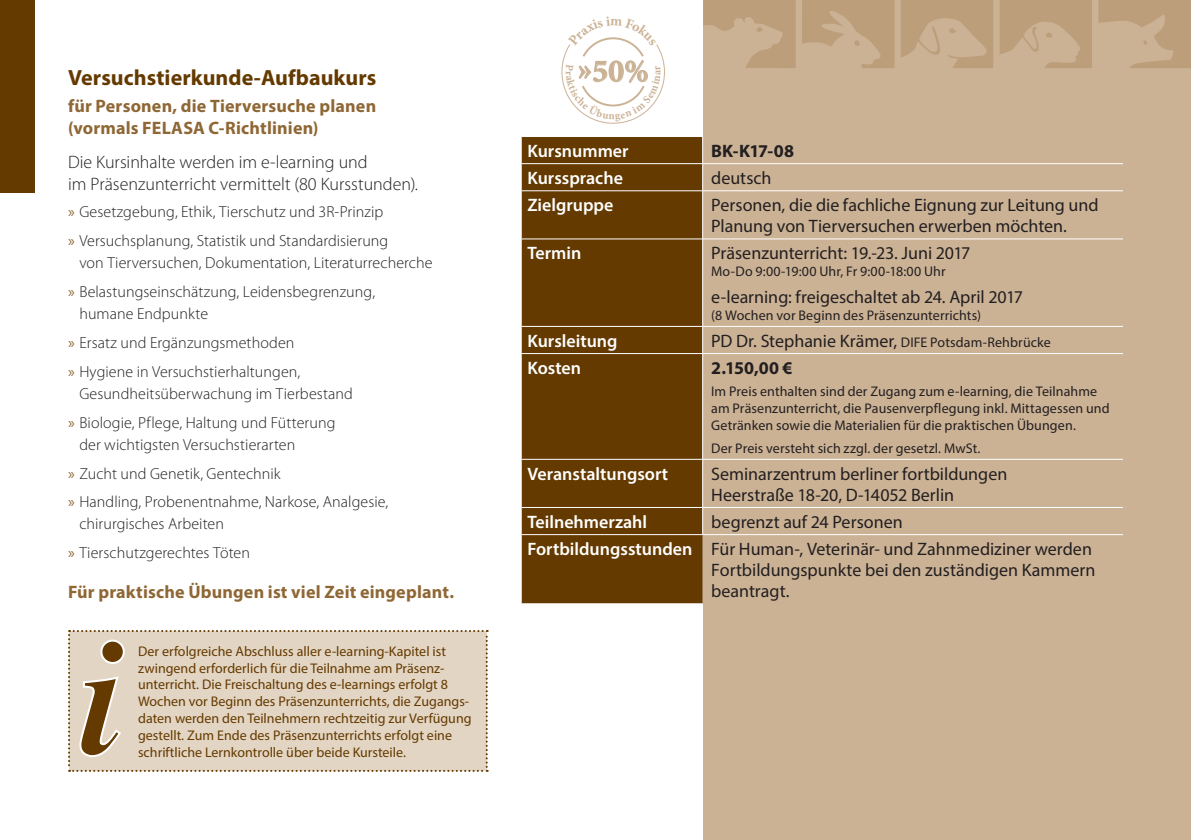
<style>
.page{position:relative;width:1191px;height:840px;background:#fff}
.page>*{position:absolute;margin:0;border:0;box-sizing:border-box;transform-origin:0 0}
.t1{font:700 32px "Minion Pro";color:#cbb295}
.t2{font:700 22px "Myriad Pro";color:#643a00}
.t3{font:18px/21px "Myriad Pro";color:#231f20}
.t4{font:700 18px/22px "Myriad Pro";letter-spacing:.01em;color:#8f6735}
.t5{font:600 18px "Myriad Pro";color:#fff}
.t6{font:300 18px/22px "Myriad Pro";color:#231f20}
.t7{font:700 18px "Myriad Pro";color:#231f20}
.t8{font:300 16px/28.8px "Myriad Pro";letter-spacing:.005em;color:#231f20}
.t9{font:14px/16.8px "Myriad Pro";color:#643a00}
.t10{font:14px/16.8px "Myriad Pro";letter-spacing:.01em;color:#231f20}
.s1{font-weight:400;color:#8f6735}
.s2{font-size:14px}
.s3{font-weight:600;color:#fff}
</style>
<div class="page">
<div style="left:703px;top:0;width:488px;height:839px;background:#cbb295"></div>
<svg style="left:1098px;top:0;width:93px;height:68px"></svg>
<svg style="left:802px;top:0;width:92px;height:68px"></svg>
<svg style="left:1000px;top:0;width:92px;height:68px"></svg>
<svg style="left:703px;top:0;width:92px;height:68px"></svg>
<svg style="left:901px;top:0;width:92px;height:68px"></svg>
<div style="left:0;top:0;width:34px;height:193px;background:#643a00"></div>
<svg style="left:68px;top:630px;width:420px;height:141px;background:#ddcebb"></svg>
<div style="left:522px;top:137px;width:180px;height:466px;background:#643a00"></div>
<hr style="left:522px;top:163px;width:180px;height:1px;background:#fff">
<hr style="left:522px;top:190px;width:180px;height:1px;background:#fff">
<hr style="left:703px;top:190px;width:420px;height:1px;background:#fff">
<hr style="left:522px;top:238px;width:180px;height:1px;background:#fff">
<hr style="left:703px;top:238px;width:420px;height:1px;background:#fff">
<hr style="left:522px;top:326px;width:180px;height:1px;background:#fff">
<hr style="left:703px;top:326px;width:420px;height:1px;background:#fff">
<hr style="left:522px;top:353px;width:180px;height:1px;background:#fff">
<hr style="left:703px;top:353px;width:420px;height:1px;background:#fff">
<hr style="left:522px;top:458px;width:180px;height:1px;background:#fff">
<hr style="left:703px;top:458px;width:420px;height:1px;background:#fff">
<hr style="left:522px;top:507px;width:180px;height:1px;background:#fff">
<hr style="left:703px;top:507px;width:420px;height:1px;background:#fff">
<hr style="left:522px;top:534px;width:180px;height:1px;background:#fff">
<hr style="left:703px;top:163px;width:420px;height:1px;background:#fff">
<svg style="left:702px;top:137px;width:1px;height:54px"></svg>
<svg style="left:702px;top:326px;width:1px;height:27px"></svg>
<svg style="left:702px;top:507px;width:1px;height:27px"></svg>
<hr style="left:702px;top:534px;width:421px;height:1px;background:#fff">
<svg style="left:561px;top:37px;width:104px;height:87px"></svg>
<h2 class="t2" style="left:68px;top:63px;width:310px">Versuchstierkunde-Aufbaukurs</h2>
<p class="t4" style="left:68px;top:95px;width:310px">für Personen, die Tierversuche planen (vormals FELASA C-Richtlinien)</p>
<p class="t6" style="left:68px;top:151px;width:351px">Die Kursinhalte werden im e-learning und<br>im Präsenzunterricht vermittelt (80 Kursstunden).</p>
<p class="t8" style="left:68px;top:198px;width:322px"><span class="s1">»</span> Gesetzgebung, Ethik, Tierschutz und 3R-Prinzip <span class="s1">»</span> Versuchsplanung, Statistik und Standardisierung</p>
<p class="t8" style="left:68px;top:249px;width:366px;text-indent:11px">von Tierversuchen, Dokumentation, Literaturrecherche <span class="s1">»</span> Belastungseinschätzung, Leidensbegrenzung,</p>
<p class="t8" style="left:68px;top:299px;width:234px;text-indent:11px">humane Endpunkte<br><span class="s1">»</span> Ersatz und Ergänzungsmethoden <span class="s1">»</span> Hygiene in Versuchstierhaltungen,</p>
<p class="t8" style="left:68px;top:379px;width:286px;text-indent:11px">Gesundheitsüberwachung im Tierbestand <span class="s1">»</span> Biologie, Pflege, Haltung und Fütterung</p>
<p class="t8" style="left:68px;top:430px;width:322px;text-indent:11px">der wichtigsten Versuchstierarten<br><span class="s1">»</span> Zucht und Genetik, Gentechnik<br><span class="s1">»</span> Handling, Probenentnahme, Narkose, Analgesie,</p>
<p class="t8" style="left:68px;top:509px;width:183px;text-indent:11px">chirurgisches Arbeiten<br><span class="s1">»</span> Tierschutzgerechtes Töten</p>
<p class="t4" style="left:68px;top:580px;width:388px">Für praktische Übungen ist viel Zeit eingeplant.</p>
<p class="t9" style="left:138px;top:642px;width:335px">Der erfolgreiche Abschluss aller e-learning-Kapitel ist zwingend erforderlich für die Teilnahme am Präsenz&shy;unterricht. Die Freischaltung des e-learnings erfolgt 8<br>Wochen vor Beginn des Präsenzunterrichts, die Zugangs&shy;daten werden den Teilnehmern rechtzeitig zur Verfügung gestellt. Zum Ende des Präsenzunterrichts erfolgt eine schriftliche Lernkontrolle über beide Kursteile.</p>
<h1 class="t1" style="left:577px;top:48px;width:73px">»50%</h1>
<p class="t5" style="left:527px;top:139px;width:103px">Kursnummer</p>
<p class="t7" style="left:711px;top:139px;width:84px">BK-K17-08</p>
<p class="t5" style="left:527px;top:166px;width:97px">Kurssprache</p>
<p class="t3" style="left:711px;top:167px;width:62px">deutsch</p>
<p class="t5" style="left:527px;top:193px;width:87px">Zielgruppe</p>
<p class="t3" style="left:711px;top:194px;width:389px">Personen, die die fachliche Eignung zur Leitung und<br>Planung von Tierversuchen erwerben möchten.</p>
<p class="t5" style="left:527px;top:242px;width:55px">Termin</p>
<p class="t3" style="left:711px;top:242px;width:261px">Präsenzunterricht: 19.-23. Juni 2017</p>
<p class="t10" style="left:711px;top:262px;width:236px">Mo-Do 9:00-19:00 Uhr, Fr 9:00-18:00 Uhr</p>
<p class="t3" style="left:711px;top:286px;width:313px">e-learning: freigeschaltet ab 24. April 2017</p>
<p class="t10" style="left:711px;top:306px;width:271px">(8 Wochen vor Beginn des Präsenzunterrichts)</p>
<p class="t5" style="left:527px;top:329px;width:92px">Kursleitung</p>
<p class="t3" style="left:711px;top:330px;width:341px">PD Dr. Stephanie Krämer, <span class="s2">DIFE Potsdam-Rehbrücke</span></p>
<p class="t5" style="left:527px;top:356px;width:55px">Kosten</p>
<p class="t7" style="left:711px;top:356px;width:83px">2.150,00 €</p>
<p class="t10" style="left:711px;top:383px;width:400px">Im Preis enthalten sind der Zugang zum e-learning, die Teilnahme am Präsenzunterricht, die Pausenverpflegung inkl. Mittagessen und<br>Getränken sowie die Materialien für die praktischen Übungen.</p>
<p class="t10" style="left:711px;top:439px;width:271px">Der Preis versteht sich zzgl. der gesetzl. MwSt.</p>
<p class="t5" style="left:527px;top:462px;width:142px">Veranstaltungsort</p>
<p class="t3" style="left:711px;top:462px;width:298px">Seminarzentrum berliner fortbildungen<br>Heerstraße 18-20, D-14052 Berlin</p>
<p class="t5" style="left:527px;top:510px;width:121px">Teilnehmerzahl</p>
<p class="t3" style="left:527px;top:507px;width:566px;line-height:27.2px;text-align:center">begrenzt auf 24 Personen<br><span class="s3">Fortbildungsstunden</span> Für Human-, Veterinär- und Zahnmediziner werden</p>
<p class="t3" style="left:711px;top:559px;width:386px">Fortbildungspunkte bei den zuständigen Kammern beantragt.</p>
</div>
